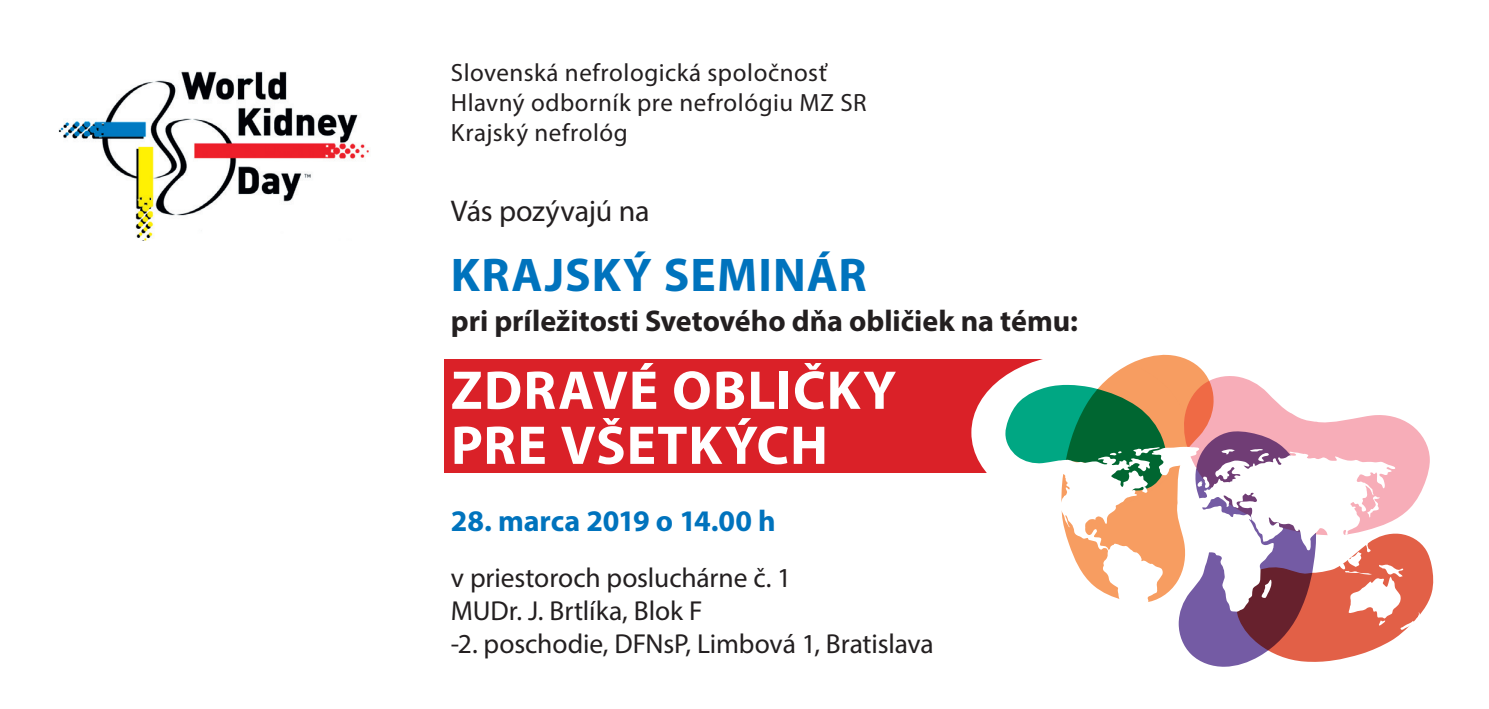
<style>
.page{position:relative;width:1489px;height:709px;background:#fff}
.page>*{position:absolute;margin:0;border:0;box-sizing:border-box;transform-origin:0 0}
.t1{font:700 55px/55px "Myriad Pro";letter-spacing:.02em;color:#fff}
.t2{font:700 47.5px "Myriad Pro";letter-spacing:.025em;color:#0073bd}
.t3{font:700 30px "Myriad Pro";color:#231f20}
.t4{font:700 30px "Myriad Pro";letter-spacing:-.005em;color:#0073bd}
.t5{font:30px "Myriad Pro";letter-spacing:-.01em;color:#231f20}
.t6{font:27.5px/33px "Myriad Pro";letter-spacing:-.005em;color:#231f20}
.t7{font:25px/30px "Myriad Pro";letter-spacing:.02em;color:#231f20}
</style>
<div class="page">
<img style="left:58px;top:71px;width:311px;height:169px">
<div style="left:444px;top:359px;width:608px;height:113px;background:#da2128"></div>
<div style="left:971px;top:354px;width:215px;height:157px;background:#fff;border-radius:50%"></div>
<svg style="left:1005px;top:354px;width:428px;height:313px"></svg>
<svg style="left:1037px;top:447px;width:385px;height:195px"></svg>
<p class="t7" style="left:451px;top:57px;width:417px">Slovenská nefrologická spoločnosť<br>Hlavný odborník pre nefrológiu MZ SR<br>Krajský nefrológ</p>
<p class="t5" style="left:451px;top:193px;width:200px">Vás pozývajú na</p>
<h2 class="t2" style="left:451px;top:244px;width:417px">KRAJSKÝ SEMINÁR</h2>
<p class="t3" style="left:451px;top:301px;width:628px">pri príležitosti Svetového dňa obličiek na tému:</p>
<h1 class="t1" style="left:451px;top:361px;width:447px">ZDRAVÉ OBLIČKY<br>PRE VŠETKÝCH</h1>
<p class="t4" style="left:451px;top:501px;width:326px">28. marca 2019 o 14.00 h</p>
<p class="t6" style="left:451px;top:560px;width:484px">v priestoroch posluchárne č. 1<br>MUDr. J. Brtlíka, Blok F<br>-2. poschodie, DFNsP, Limbová 1, Bratislava</p>
</div>
